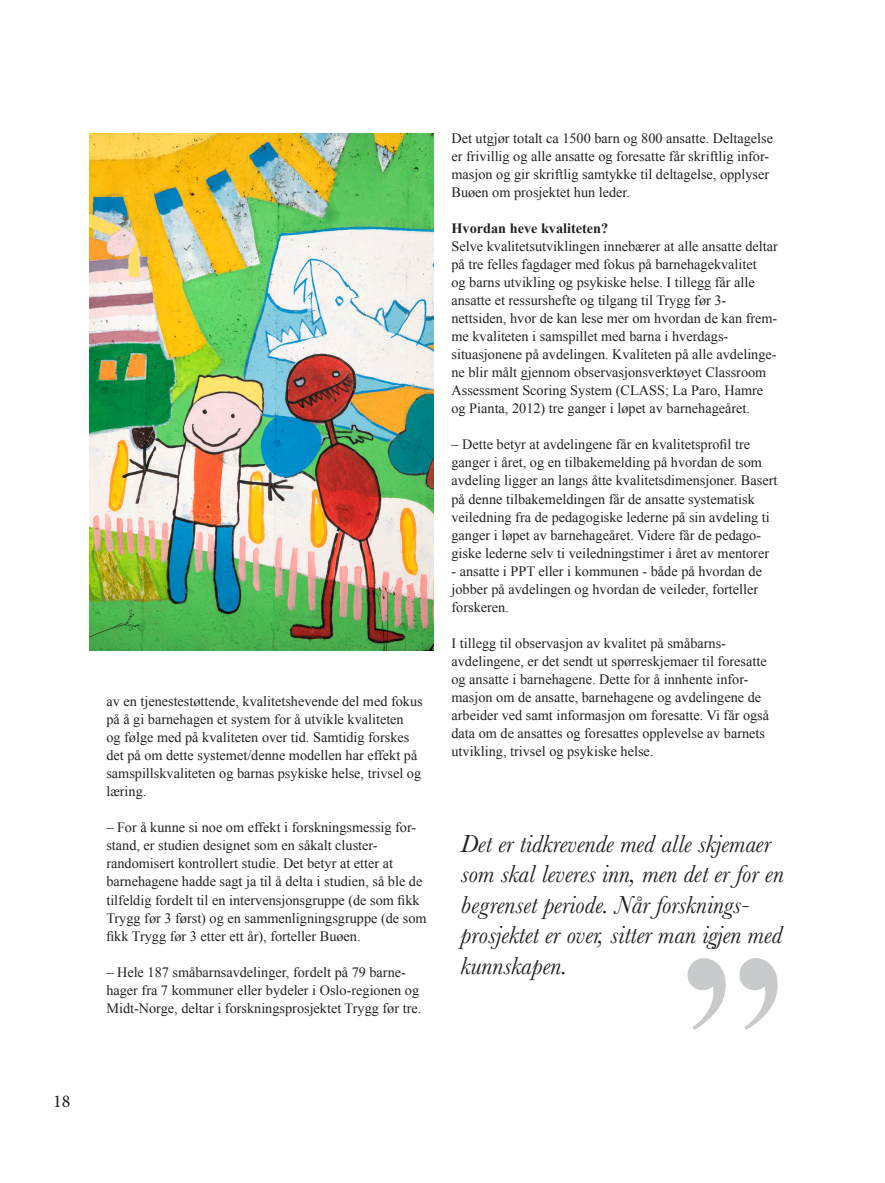
<style>
.page{position:relative;width:885px;height:1183px;background:#fff}
.page>*{position:absolute;margin:0;border:0;box-sizing:border-box;transform-origin:0 0}
.t1{font:300px "Baskerville Display PT";color:#c9cacc}
.t2{font:italic 25.5px/30.6px "Baskerville";color:#231f20}
.t3{font:18px "Minion Pro";color:#231f20}
.Body_text{font:14.25px/18px "Times New Roman";color:#231f20}
.s1{font-weight:700}
</style>
<div class="page">
<img style="left:89px;top:133px;width:344px;height:517px">
<p class="t3" style="left:53px;top:1088px;width:19px">18</p>
<p class="Body_text" style="left:451px;top:129px;width:323px">Det utgjør totalt ca 1500 barn og 800 ansatte. Deltagelse er frivillig og alle ansatte og foresatte får skriftlig infor&shy;masjon og gir skriftlig samtykke til deltagelse, opplyser Buøen om prosjektet hun leder.</p>
<p class="Body_text" style="left:451px;top:219px;width:328px"><span class="s1">Hvordan heve kvaliteten?<br></span>Selve kvalitetsutviklingen innebærer at alle ansatte deltar på tre felles fagdager med fokus på barnehagekvalitet<br>og barns utvikling og psykiske helse. I tillegg får alle ansatte et ressurshefte og tilgang til Trygg før 3- nettsiden, hvor de kan lese mer om hvordan de kan frem&shy;me kvaliteten i samspillet med barna i hverdags&shy;situasjonene på avdelingen. Kvaliteten på alle avdelinge&shy;ne blir målt gjennom observasjonsverktøyet Classroom Assessment Scoring System (CLASS; La Paro, Hamre og Pianta, 2012) tre ganger i løpet av barnehageåret.</p>
<p class="Body_text" style="left:451px;top:435px;width:327px">– Dette betyr at avdelingene får en kvalitetsprofil tre ganger i året, og en tilbakemelding på hvordan de som avdeling ligger an langs åtte kvalitetsdimensjoner. Basert på denne tilbakemeldingen får de ansatte systematisk veiledning fra de pedagogiske lederne på sin avdeling ti ganger i løpet av barnehageåret. Videre får de pedago&shy;giske lederne selv ti veiledningstimer i året av mentorer</p>
<p class="Body_text" style="left:451px;top:561px;width:312px">- ansatte i PPT eller i kommunen - både på hvordan de jobber på avdelingen og hvordan de veileder, forteller forskeren.</p>
<p class="Body_text" style="left:451px;top:633px;width:319px">I tillegg til observasjon av kvalitet på småbarns&shy;avdelingene, er det sendt ut spørreskjemaer til foresatte og ansatte i barnehagene. Dette for å innhente infor&shy;masjon om de ansatte, barnehagene og avdelingene de arbeider ved samt informasjon om foresatte. Vi får også data om de ansattes og foresattes opplevelse av barnets utvikling, trivsel og psykiske helse.</p>
<p class="Body_text" style="left:106px;top:692px;width:318px">av en tjenestestøttende, kvalitetshevende del med fokus på å gi barnehagen et system for å utvikle kvaliteten<br>og følge med på kvaliteten over tid. Samtidig forskes det på om dette systemet/denne modellen har effekt på samspillskvaliteten og barnas psykiske helse, trivsel og læring.</p>
<p class="Body_text" style="left:106px;top:818px;width:322px">– For å kunne si noe om effekt i forskningsmessig for&shy;stand, er studien designet som en såkalt cluster&shy;randomisert kontrollert studie. Det betyr at etter at barnehagene hadde sagt ja til å delta i studien, så ble de tilfeldig fordelt til en intervensjonsgruppe (de som fikk Trygg før 3 først) og en sammenligningsgruppe (de som fikk Trygg før 3 etter ett år), forteller Buøen.</p>
<p class="Body_text" style="left:106px;top:962px;width:316px">– Hele 187 småbarnsavdelinger, fordelt på 79 barne&shy;hager fra 7 kommuner eller bydeler i Oslo-regionen og<br>Midt-Norge, deltar i forskningsprosjektet Trygg før tre.</p>
<p class="t1" style="left:666px;top:876px;width:134px">”</p>
<p class="t2" style="left:461px;top:827px;width:324px">Det er tidkrevende med alle skjemaer som skal leveres inn, men det er for en begrenset periode. Når forsknings&shy;prosjektet er over, sitter man igjen med kunnskapen.</p>
</div>
